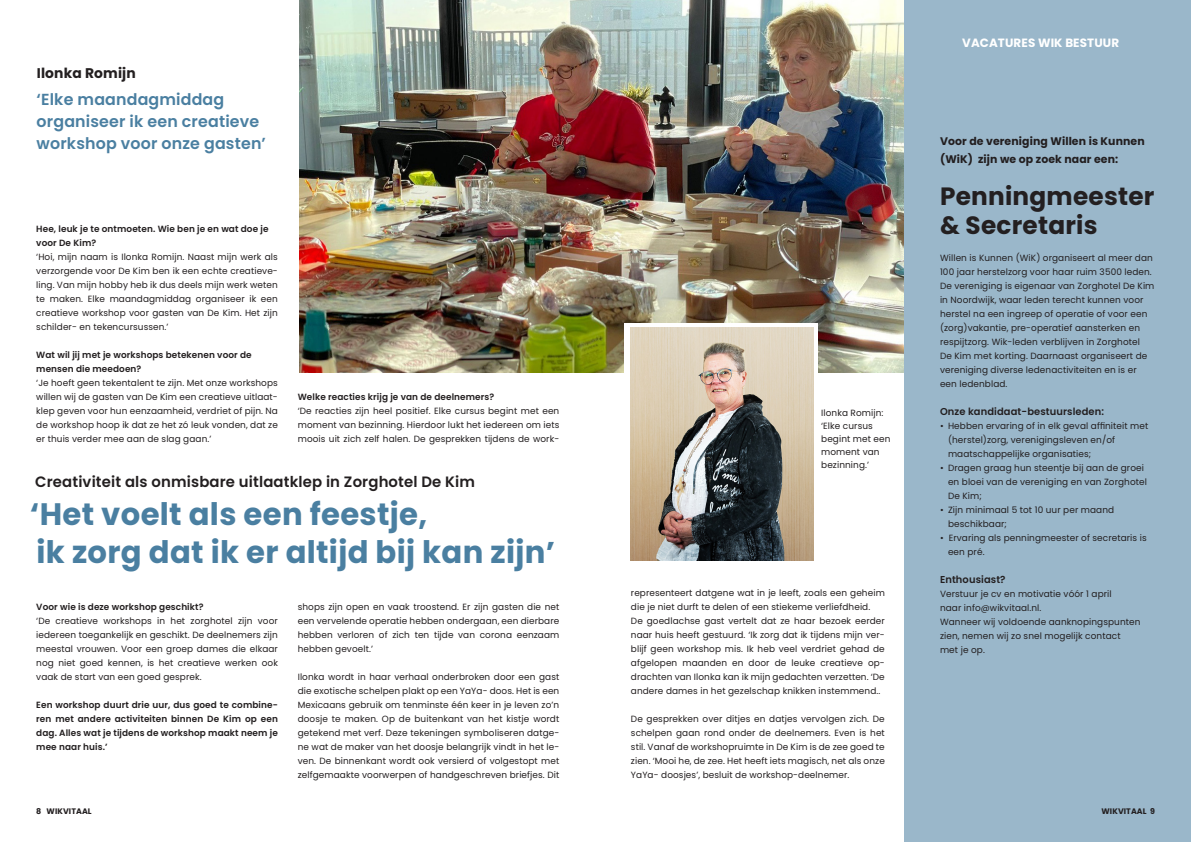
<style>
.page{position:relative;width:1191px;height:842px;background:#fff}
.page>*{position:absolute;margin:0;border:0;box-sizing:border-box;transform-origin:0 0}
.Platte_tekst___AdGro{font:700 31px/38px "Poppins";letter-spacing:.01em;color:#4a7fa1}
.Platte_tekst___AdGro-2{font:700 25px/29px "Poppins";letter-spacing:.01em;color:#231f20}
.Platte_tekst___AdGro-3{font:600 16px/22px "Poppins";letter-spacing:.01em;color:#4a7fa1}
.Platte_tekst___AdGro-4{font:600 15px "Poppins";letter-spacing:.01em;color:#231f20}
.Platte_tekst___AdGro-5{font:700 14px "Poppins";letter-spacing:.01em;color:#231f20}
.Platte_tekst___AdGro-6{font:700 12px "Poppins";letter-spacing:.01em;color:#fff}
.Platte_tekst___AdGro-7{font:700 11px/18px "Poppins";letter-spacing:.01em;color:#231f20}
.Platte_tekst___AdGro-8{font:600 10px "Poppins";letter-spacing:.01em;color:#231f20}
.Platte_tekst___AdGro-9{font:9px/14px "Poppins";letter-spacing:.01em;color:#231f20}
.Platte_tekst___AdGro-10{font:600 9px/14px "Poppins";letter-spacing:.01em;color:#231f20}
.Platte_tekst___AdGro-11{font:700 8px "Poppins";letter-spacing:.01em;color:#231f20}
.s1{font-size:30px}
</style>
<div class="page">
<img style="left:299px;top:0;width:605px;height:373px">
<div style="left:904px;top:0;width:287px;height:842px;background:#9ab7ca"></div>
<svg style="left:624px;top:323px;width:193px;height:166px"></svg>
<img style="left:630px;top:328px;width:183px;height:232px">
<p class="Platte_tekst___AdGro-5" style="left:37px;top:65px;width:100px">Ilonka Romijn</p>
<p class="Platte_tekst___AdGro-3" style="left:37px;top:88px;width:189px">‘Elke maandagmiddag</p>
<p class="Platte_tekst___AdGro-3" style="left:37px;top:110px;width:231px">organiseer ik een creatieve workshop voor onze gasten’</p>
<p class="Platte_tekst___AdGro-10" style="left:36px;top:222px;width:234px">Hee, leuk je te ontmoeten. Wie ben je en wat doe je voor De Kim?</p>
<p class="Platte_tekst___AdGro-9" style="left:36px;top:250px;width:243px;text-align:justify">‘Hoi, mijn naam is Ilonka Romijn. Naast mijn werk als verzorgende voor De Kim ben ik een echte creatieve&shy;ling. Van mijn hobby heb ik dus deels mijn werk weten te maken. Elke maandagmiddag organiseer ik een creatieve workshop voor gasten van De Kim. Het zijn schilder- en tekencursussen.’</p>
<p class="Platte_tekst___AdGro-10" style="left:36px;top:348px;width:217px">Wat wil jij met je workshops betekenen voor de mensen die meedoen?</p>
<p class="Platte_tekst___AdGro-9" style="left:36px;top:376px;width:243px;text-align:justify">‘Je hoeft geen tekentalent te zijn. Met onze workshops willen wij de gasten van De Kim een creatieve uitlaat&shy;klep geven voor hun eenzaamheid, verdriet of pijn. Na de workshop hoop ik dat ze het zó leuk vonden, dat ze er thuis verder mee aan de slag gaan.’</p>
<p class="Platte_tekst___AdGro-10" style="left:298px;top:390px;width:198px">Welke reacties krijg je van de deelnemers?</p>
<p class="Platte_tekst___AdGro-9" style="left:298px;top:404px;width:263px;text-align:justify">‘De reacties zijn heel positief. Elke cursus begint met een moment van bezinning. Hierdoor lukt het iedereen om iets moois uit zich zelf halen. De gesprekken tijdens de work-</p>
<p class="Platte_tekst___AdGro-4" style="left:35px;top:473px;width:441px">Creativiteit als onmisbare uitlaatklep in Zorghotel De Kim</p>
<p class="Platte_tekst___AdGro" style="left:30px;top:495px;width:527px">‘Het voelt als een feestje,<br>ik zorg dat ik er altijd bij kan zijn<span class="s1">’</span></p>
<p class="Platte_tekst___AdGro-10" style="left:36px;top:600px;width:169px">Voor wie is deze workshop geschikt?</p>
<p class="Platte_tekst___AdGro-9" style="left:36px;top:614px;width:243px;text-align:justify">‘De creatieve workshops in het zorghotel zijn voor iedereen toegankelijk en geschikt. De deelnemers zijn meestal vrouwen. Voor een groep dames die elkaar nog niet goed kennen, is het creatieve werken ook vaak de start van een goed gesprek.</p>
<p class="Platte_tekst___AdGro-10" style="left:36px;top:698px;width:243px;text-align:justify">Een workshop duurt drie uur, dus goed te combine&shy;ren met andere activiteiten binnen De Kim op een dag. Alles wat je tijdens de workshop maakt neem je mee naar huis.’</p>
<p class="Platte_tekst___AdGro-9" style="left:298px;top:600px;width:263px;text-align:justify">shops zijn open en vaak troostend. Er zijn gasten die net een vervelende operatie hebben ondergaan, een dierbare hebben verloren of zich ten tijde van corona eenzaam hebben gevoelt.’</p>
<p class="Platte_tekst___AdGro-9" style="left:298px;top:670px;width:263px;text-align:justify">Ilonka wordt in haar verhaal onderbroken door een gast die exotische schelpen plakt op een YaYa- doos. Het is een Mexicaans gebruik om tenminste één keer in je leven zo’n doosje te maken. Op de buitenkant van het kistje wordt getekend met verf. Deze tekeningen symboliseren datge&shy;ne wat de maker van het doosje belangrijk vindt in het le&shy;ven. De binnenkant wordt ook versierd of volgestopt met zelfgemaakte voorwerpen of handgeschreven briefjes. Dit</p>
<p class="Platte_tekst___AdGro-9" style="left:821px;top:406px;width:64px">Ilonka Romijn:</p>
<p class="Platte_tekst___AdGro-9" style="left:821px;top:419px;width:71px;line-height:13px">‘Elke cursus begint met een moment van bezinning.’</p>
<p class="Platte_tekst___AdGro-9" style="left:631px;top:586px;width:255px">representeert datgene wat in je leeft, zoals een geheim die je niet durft te delen of een stiekeme verliefdheid.</p>
<p class="Platte_tekst___AdGro-9" style="left:631px;top:614px;width:255px;text-align:justify">De goedlachse gast vertelt dat ze haar bezoek eerder naar huis heeft gestuurd. ‘Ik zorg dat ik tijdens mijn ver&shy;blijf geen workshop mis. Ik heb veel verdriet gehad de afgelopen maanden en door de leuke creatieve op&shy;drachten van Ilonka kan ik mijn gedachten verzetten. ‘De andere dames in het gezelschap knikken instemmend..</p>
<p class="Platte_tekst___AdGro-9" style="left:631px;top:712px;width:255px;text-align:justify">De gesprekken over ditjes en datjes vervolgen zich. De schelpen gaan rond onder de deelnemers. Even is het stil. Vanaf de workshopruimte in De Kim is de zee goed te zien. ‘Mooi he, de zee. Het heeft iets magisch, net als onze YaYa- doosjes’, besluit de workshop-deelnemer.</p>
<p class="Platte_tekst___AdGro-6" style="left:962px;top:35px;width:158px">VACATURES WIK BESTUUR</p>
<p class="Platte_tekst___AdGro-7" style="left:940px;top:132px;width:206px">Voor de vereniging Willen is Kunnen (WiK) zijn we op zoek naar een:</p>
<p class="Platte_tekst___AdGro-2" style="left:940px;top:182px;width:216px">Penningmeester &amp; Secretaris</p>
<p class="Platte_tekst___AdGro-9" style="left:940px;top:251px;width:216px">Willen is Kunnen (WiK) organiseert al meer dan 100 jaar herstelzorg voor haar ruim 3500 leden.<br>De vereniging is eigenaar van Zorghotel De Kim in Noordwijk, waar leden terecht kunnen voor herstel na een ingreep of operatie of voor een (zorg)vakantie, pre-operatief aansterken en respijtzorg. Wik-leden verblijven in Zorghotel</p>
<p class="Platte_tekst___AdGro-9" style="left:940px;top:349px;width:209px">De Kim met korting. Daarnaast organiseert de vereniging diverse ledenactiviteiten en is er een ledenblad.</p>
<p class="Platte_tekst___AdGro-8" style="left:940px;top:405px;width:165px">Onze kandidaat-bestuursleden:</p>
<p class="Platte_tekst___AdGro-9" style="left:948px;top:419px;width:202px;text-indent:-8px">• Hebben ervaring of in elk geval affiniteit met (herstel)zorg, verenigingsleven en/of maatschappelijke organisaties;</p>
<p class="Platte_tekst___AdGro-9" style="left:948px;top:461px;width:200px;text-indent:-8px">• Dragen graag hun steentje bij aan de groei en bloei van de vereniging en van Zorghotel<br>De Kim;</p>
<p class="Platte_tekst___AdGro-9" style="left:940px;top:503px;width:176px">• Zijn minimaal 5 tot 10 uur per maand</p>
<p class="Platte_tekst___AdGro-9" style="left:948px;top:517px;width:60px">beschikbaar;</p>
<p class="Platte_tekst___AdGro-9" style="left:948px;top:531px;width:200px;text-indent:-8px">• Ervaring als penningmeester of secretaris is een pré.</p>
<p class="Platte_tekst___AdGro-8" style="left:940px;top:573px;width:67px">Enthousiast?</p>
<p class="Platte_tekst___AdGro-9" style="left:940px;top:587px;width:173px">Verstuur je cv en motivatie vóór 1 april</p>
<p class="Platte_tekst___AdGro-9" style="left:940px;top:601px;width:103px">naar info@wikvitaal.nl.</p>
<p class="Platte_tekst___AdGro-9" style="left:940px;top:615px;width:202px">Wanneer wij voldoende aanknopingspunten zien, nemen wij zo snel mogelijk contact met je op.</p>
<p class="Platte_tekst___AdGro-11" style="left:36px;top:806px;width:57px">8 WIKVITAAL</p>
<p class="Platte_tekst___AdGro-11" style="left:1101px;top:806px;width:55px">WIKVITAAL 9</p>
</div>
